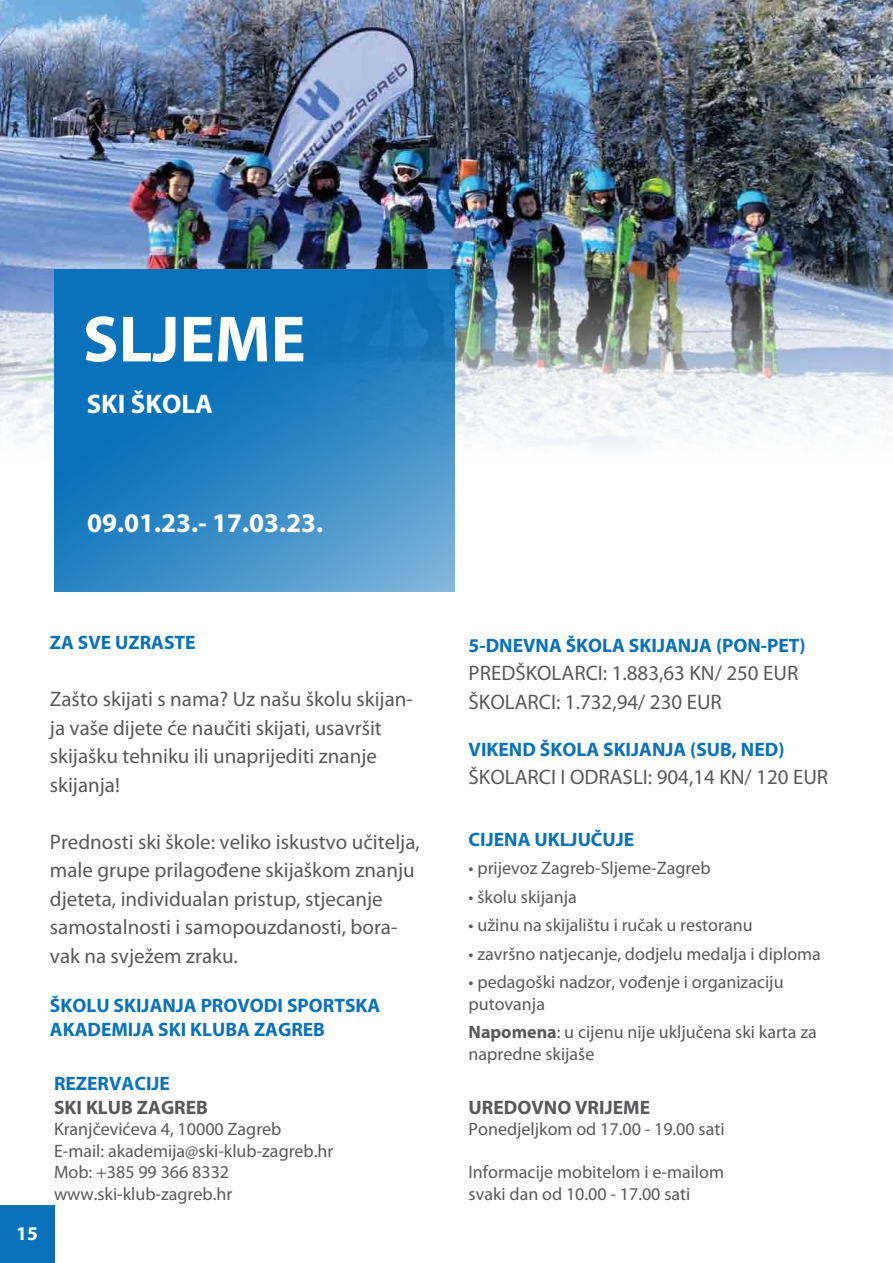
<style>
.page{position:relative;width:893px;height:1263px;background:#fff}
.page>*{position:absolute;margin:0;border:0;box-sizing:border-box;transform-origin:0 0}
.t1{font:700 66px "Myriad Pro";color:#fff}
.t2{font:700 27px "Myriad Pro";color:#fff}
.t3{font:21px/28.5px "Myriad Pro";color:#59595b}
.t4{font:700 19.5px/23.4px "Myriad Pro";color:#0a72ba}
.t5{font:700 19.5px "Myriad Pro";color:#59595b}
.t6{font:700 19.5px "Myriad Pro";color:#fff}
.t7{font:18px/21.6px "Myriad Pro";color:#59595b}
.s1{font-weight:700}
</style>
<div class="page">
<img style="left:0;top:0;width:893px;height:257px">
<img style="left:0;top:257px;width:893px;height:335px">
<svg style="left:54px;top:270px;width:401px;height:321px;background:#2681c1"></svg>
<div style="left:0;top:1205px;width:54px;height:58px;background:#0a72ba"></div>
<h1 class="t1" style="left:83px;top:296px;width:224px">SLJEME</h1>
<h2 class="t2" style="left:87px;top:386px;width:128px">SKI ŠKOLA</h2>
<h2 class="t2" style="left:87px;top:505px;width:238px">09.01.23.- 17.03.23.</h2>
<p class="t4" style="left:50px;top:630px;width:147px">ZA SVE UZRASTE</p>
<p class="t3" style="left:50px;top:685px;width:364px">Zašto skijati s nama? Uz našu školu skijan&shy;ja vaše dijete će naučiti skijati, usavršit skijašku tehniku ili unaprijediti znanje skijanja!</p>
<p class="t3" style="left:50px;top:827px;width:371px">Prednosti ski škole: veliko iskustvo učitelja, male grupe prilagođene skijaškom znanju djeteta, individualan pristup, stjecanje samostalnosti i samopouzdanosti, bora&shy;vak na svježem zraku.</p>
<p class="t4" style="left:50px;top:993px;width:332px">ŠKOLU SKIJANJA PROVODI SPORTSKA<br>AKADEMIJA SKI KLUBA ZAGREB</p>
<p class="t6" style="left:16px;top:1221px;width:23px">15</p>
<p class="t4" style="left:54px;top:1071px;width:117px">REZERVACIJE</p>
<p class="t5" style="left:54px;top:1094px;width:156px">SKI KLUB ZAGREB</p>
<p class="t7" style="left:54px;top:1118px;width:281px">Kranjčevićeva 4, 10000 Zagreb<br>E-mail: akademija@ski-klub-zagreb.hr<br>Mob: +385 99 366 8332 www.ski-klub-zagreb.hr</p>
<p class="t4" style="left:469px;top:633px;width:339px">5-DNEVNA ŠKOLA SKIJANJA (PON-PET)</p>
<p class="t3" style="left:469px;top:659px;width:331px">PREDŠKOLARCI: 1.883,63 KN/ 250 EUR<br>ŠKOLARCI: 1.732,94/ 230 EUR</p>
<p class="t4" style="left:469px;top:737px;width:317px">VIKEND ŠKOLA SKIJANJA (SUB, NED)</p>
<p class="t3" style="left:469px;top:762px;width:361px">ŠKOLARCI I ODRASLI: 904,14 KN/ 120 EUR</p>
<p class="t4" style="left:469px;top:827px;width:167px">CIJENA UKLJUČUJE</p>
<p class="t7" style="left:469px;top:857px;width:243px">• prijevoz Zagreb-Sljeme-Zagreb</p>
<p class="t7" style="left:469px;top:885px;width:110px">• školu skijanja</p>
<p class="t7" style="left:469px;top:914px;width:285px">• užinu na skijalištu i ručak u restoranu</p>
<p class="t7" style="left:469px;top:942px;width:354px">• završno natjecanje, dodjelu medalja i diploma</p>
<p class="t7" style="left:469px;top:971px;width:316px">• pedagoški nadzor, vođenje i organizaciju putovanja</p>
<p class="t7" style="left:469px;top:1021px;width:350px"><span class="s1">Napomena</span>: u cijenu nije uključena ski karta za napredne skijaše</p>
<p class="t5" style="left:469px;top:1094px;width:183px">UREDOVNO VRIJEME</p>
<p class="t7" style="left:469px;top:1118px;width:257px">Ponedjeljkom od 17.00 - 19.00 sati</p>
<p class="t7" style="left:469px;top:1161px;width:257px">Informacije mobitelom i e-mailom svaki dan od 10.00 - 17.00 sati</p>
</div>
